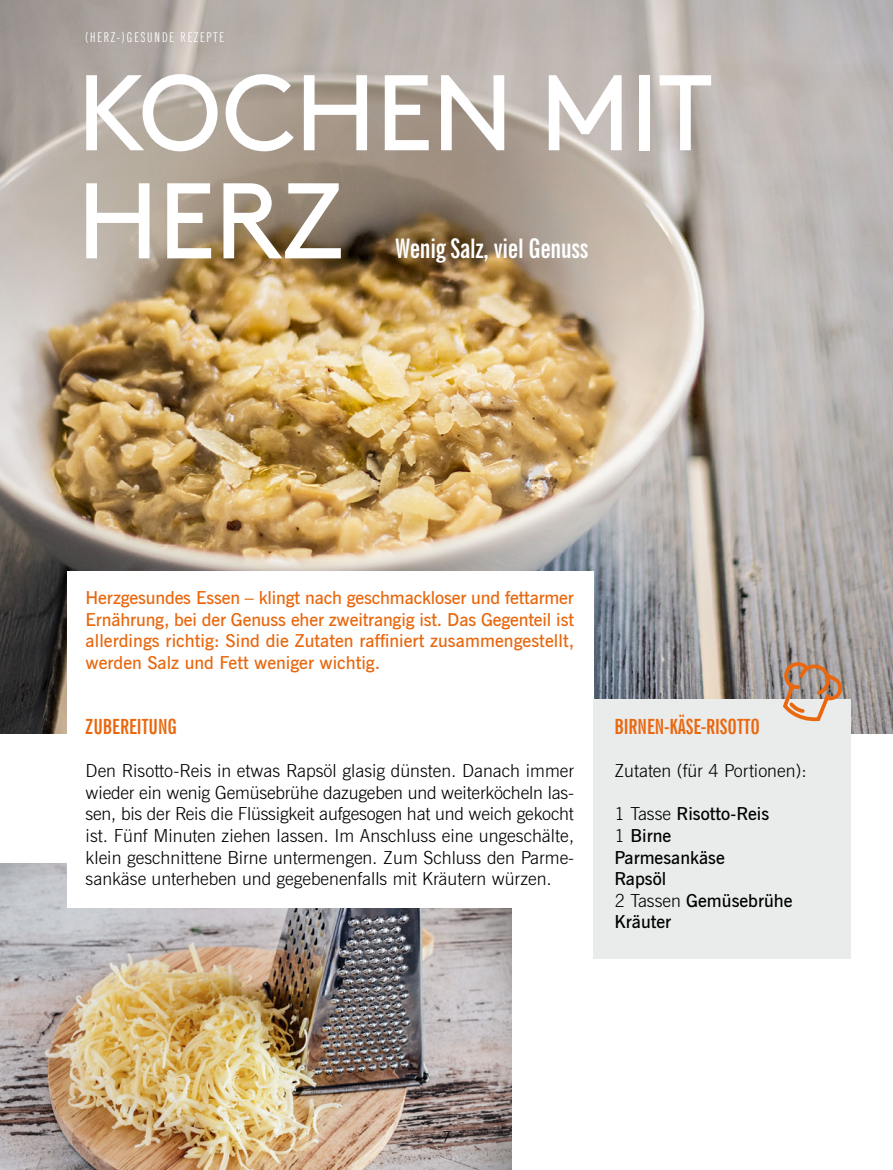
<style>
.page{position:relative;width:893px;height:1170px;background:#fff}
.page>*{position:absolute;margin:0;border:0;box-sizing:border-box;transform-origin:0 0}
.t1{font:107.1px/108px "Brown";letter-spacing:-.015em;color:#fff}
.t2{font:700 extra-condensed 27px "News Gothic BT";letter-spacing:-.01em;color:#fff}
.t3{font:700 extra-condensed 21px "News Gothic BT";color:#e9670d}
.t4{font:300 18px/21.6px "News Gothic BT";color:#000;text-align:justify}
.t5{font:600 18px/21.6px "News Gothic BT";color:#e9670d;text-align:justify}
.t6{font:600 18px/21.6px "News Gothic BT";color:#000}
.t7{font:300 15px "News Gothic BT";color:#000}
.t8{font:extra-condensed 13.5px "News Gothic BT";letter-spacing:.15em;color:#fff}
.s1{font-weight:300}
</style>
<div class="page">
<img style="left:0;top:863px;width:512px;height:306px">
<img style="left:0;top:0;width:893px;height:733px">
<div style="left:67px;top:571px;width:526px;height:336px;background:#fff"></div>
<div style="left:593px;top:699px;width:257px;height:259px;background:#eaebeb"></div>
<svg style="left:781px;top:661px;width:65px;height:61px"></svg>
<p class="t8" style="left:85px;top:29px;width:140px">(HERZ-)GESUNDE REZEPTE</p>
<h1 class="t1" style="left:77px;top:50px;width:638px">KOCHEN MIT<br>HERZ</h1>
<h2 class="t2" style="left:396px;top:232px;width:194px">Wenig Salz, viel Genuss</h2>
<p class="t5" style="left:86px;top:586px;width:490px">Herzgesundes Essen – klingt nach geschmackloser und fettarmer Ernährung, bei der Genuss eher zweitrangig ist. Das Gegenteil ist allerdings richtig: Sind die Zutaten raffiniert zusammengestellt, werden Salz und Fett weniger wichtig.</p>
<p class="t3" style="left:86px;top:713px;width:93px">ZUBEREITUNG</p>
<p class="t4" style="left:86px;top:759px;width:490px">Den Risotto-Reis in etwas Rapsöl glasig dünsten. Danach immer wieder ein wenig Gemüsebrühe dazugeben und weiterköcheln las&shy;sen, bis der Reis die Flüssigkeit aufgesogen hat und weich gekocht ist. Fünf Minuten ziehen lassen. Im Anschluss eine ungeschälte, klein geschnittene Birne untermengen. Zum Schluss den Parme&shy;sankäse unterheben und gegebenenfalls mit Kräutern würzen.</p>
<p class="t3" style="left:614px;top:713px;width:147px">BIRNEN-KÄSE-RISOTTO</p>
<p class="t4" style="left:614px;top:759px;width:194px">Zutaten (für 4 Portionen):</p>
<p class="t6" style="left:614px;top:802px;width:180px"><span class="s1">1 Tasse</span> Risotto-Reis<br><span class="s1">1</span> Birne<br>Parmesankäse<br>Rapsöl<br><span class="s1">2 Tassen</span> Gemüsebrühe<br>Kräuter</p>
<p class="t7" style="left:442px;top:1127px;width:10px">7</p>
</div>
